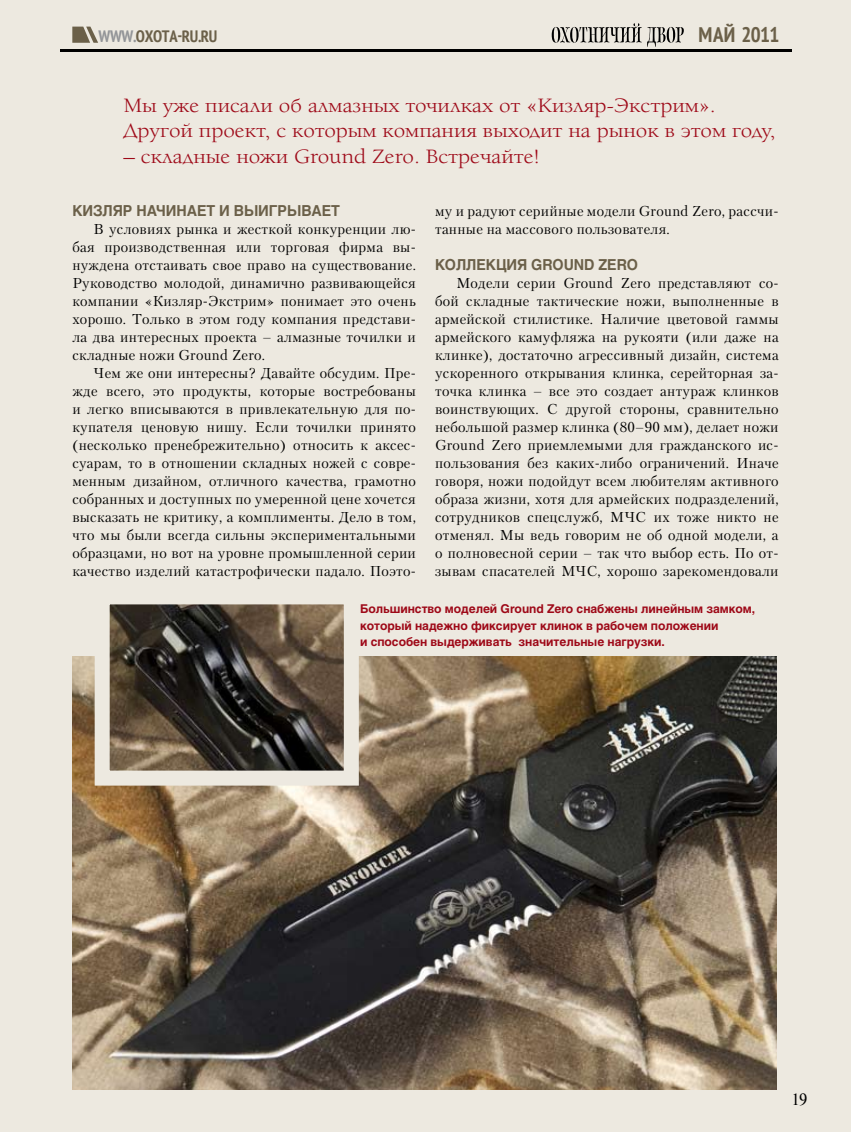
<style>
.page{position:relative;width:851px;height:1132px;background:#fff}
.page>*{position:absolute;margin:0;border:0;box-sizing:border-box;transform-origin:0 0}
.t1{font:21px/25.5px "Alliance";color:#9e0918;scale:1.1 1}
.t2{font:700 condensed 21px "PT Sans";letter-spacing:-.06em;color:#6b6049}
.t3{font:700 condensed 16.5px "PT Sans";letter-spacing:-.02em;color:#6b6049}
.t4{font:16.5px "Newton";color:#000}
.t5{font:700 15px "Helios";letter-spacing:-.005em;color:#6b6049;scale:.95 1}
.t6{font:14.25px/18px "Petersburg";letter-spacing:.02em;color:#000;text-align:justify}
.t7{font:700 12px/16.5px "Helios";letter-spacing:-.005em;color:#9e0918}
.s1{color:#939598}
</style>
<div class="page">
<div style="left:0;top:0;width:850px;height:1131px;background:#ede9e0"></div>
<hr style="left:60px;top:49px;width:731px;height:3px;background:#000">
<svg style="left:72px;top:27px;width:26px;height:16px"></svg>
<svg style="left:551px;top:23px;width:132px;height:24px"></svg>
<img style="left:72px;top:656px;width:704px;height:433px">
<img style="left:111px;top:605px;width:232px;height:164px">
<p class="t3" style="left:99px;top:25px;width:111px"><span class="s1">WWW.</span>OXOTA-RU .RU</p>
<h1 class="t2" style="left:698px;top:21px;width:83px">МАЙ 2011</h1>
<h1 class="t1" style="left:123px;top:92px;width:594px">Мы уже писали об алмазных точилках от «Кизляр-Экстрим».<br>Другой проект, с которым компания выходит на рынок в этом году,</h1>
<h1 class="t1" style="left:123px;top:143px;width:380px">– складные ножи Ground Zero. Встречайте!</h1>
<p class="t5" style="left:72px;top:202px;width:283px">Кизляр начинает и выигрывает</p>
<p class="t6" style="left:72px;top:220px;width:345px;text-indent:21px">В условиях рынка и жесткой конкуренции лю&shy;бая производственная или торговая фирма вы&shy;нуждена отстаивать свое право на существование.<br>Руководство молодой, динамично развивающейся компании «Кизляр-Экстрим» понимает это очень хорошо. Только в этом году компания представи&shy;ла два интересных проекта – алмазные точилки и складные ножи Ground Zero.</p>
<p class="t6" style="left:72px;top:364px;width:345px;text-indent:21px">Чем же они интересны? Давайте обсудим. Пре&shy;жде всего, это продукты, которые востребованы и легко вписываются в привлекательную для по&shy;купателя ценовую нишу. Если точилки принято (несколько пренебрежительно) относить к аксес&shy;суарам, то в отношении складных ножей с совре&shy;менным дизайном, отличного качества, грамотно собранных и доступных по умеренной цене хочется высказать не критику, а комплименты. Дело в том, что мы были всегда сильны экспериментальными образцами, но вот на уровне промышленной серии качество изделий катастрофически падало. Поэто-</p>
<p class="t6" style="left:435px;top:202px;width:345px">му и радуют серийные модели Ground Zero, рассчи&shy;танные на массового пользователя.</p>
<p class="t5" style="left:435px;top:256px;width:215px">Коллекция Ground Zero</p>
<p class="t6" style="left:435px;top:274px;width:345px;text-indent:21px">Модели серии Ground Zero представляют со&shy;бой складные тактические ножи, выполненные в армейской стилистике. Наличие цветовой гаммы армейского камуфляжа на рукояти (или даже на клинке), достаточно агрессивный дизайн, система ускоренного открывания клинка, серейторная за&shy;точка клинка – все это создает антураж клинков воинствующих. С другой стороны, сравнительно небольшой размер клинка (80–90 мм), делает ножи Ground Zero приемлемыми для гражданского ис&shy;пользования без каких-либо ограничений. Иначе говоря, ножи подойдут всем любителям активного образа жизни, хотя для армейских подразделений, сотрудников спецслужб, МЧС их тоже никто не отменял. Мы ведь говорим не об одной модели, а о полновесной серии – так что выбор есть. По от&shy;зывам спасателей МЧС, хорошо зарекомендовали</p>
<p class="t7" style="left:360px;top:600px;width:396px">Большинство моделей Ground Zero снабжены линейным замком, который надежно фиксирует клинок в рабочем положении<br>и способен выдерживать значительные нагрузки.</p>
<p class="t4" style="left:791px;top:1086px;width:17px">19</p>
</div>
